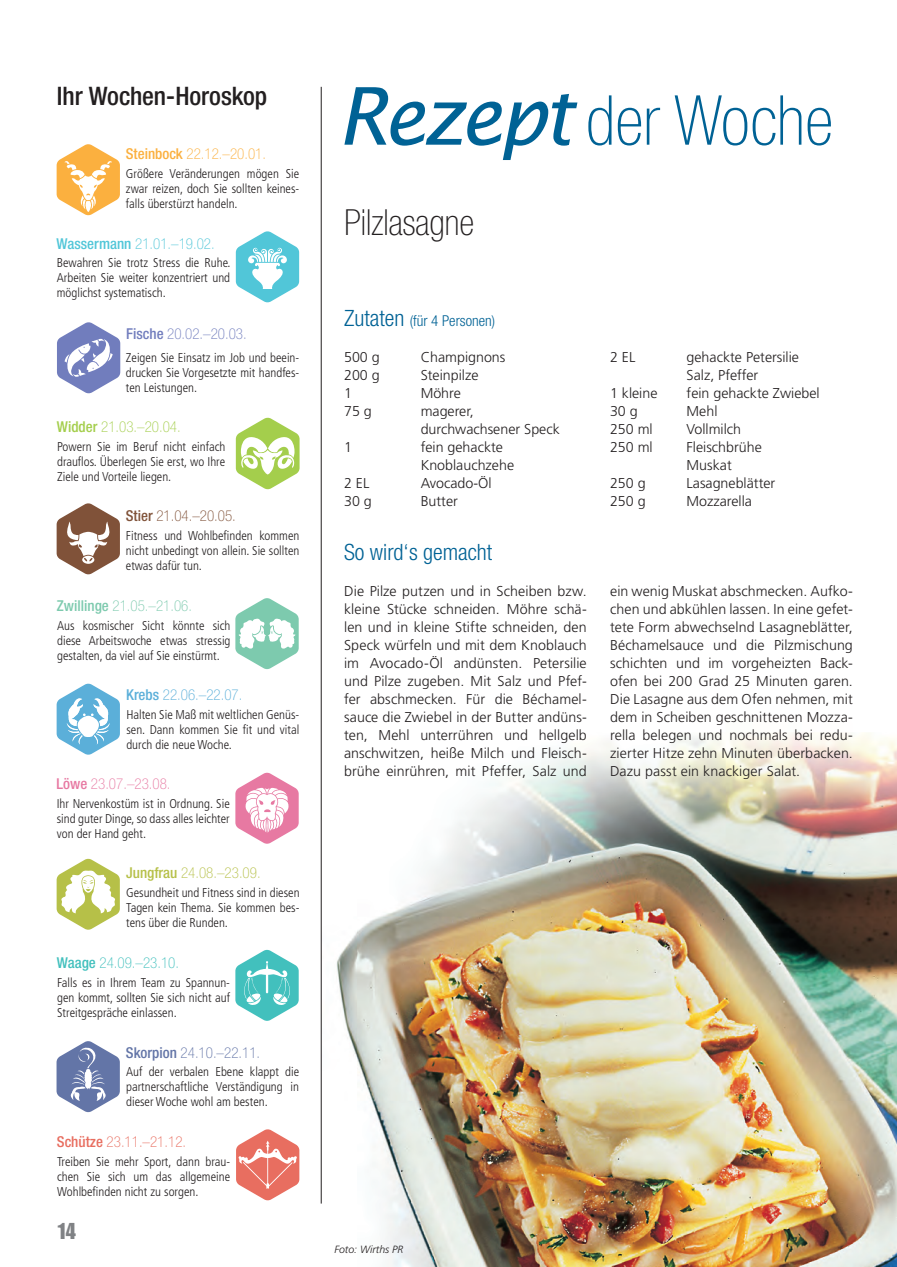
<style>
.page{position:relative;width:897px;height:1267px;background:#fff}
.page>*{position:absolute;margin:0;border:0;box-sizing:border-box;transform-origin:0 0}
.Headline_46pt__Stand{font:100 condensed 69px "Helvetica Neue LT Std";color:#006295}
.Subline_Rezept{font:100 condensed 36px "Helvetica Neue LT Std";color:#231f20}
.Dachzeile__Standard{font:500 condensed 25.5px "Helvetica Neue LT Std";letter-spacing:-.005em;color:#231f20}
.Zwischenüberschrift{font:300 condensed 22.5px "Helvetica Neue LT Std";color:#006295}
.t1{font:22.5px "Impact LT Std";color:#808285}
.Headline_Sternzeiche{font:100 condensed 15px "Helvetica Neue LT Std";color:#51c6d8}
.Headline_Sternzeiche-2{font:100 condensed 15px "Helvetica Neue LT Std";color:#fbb03f}
.Headline_Sternzeiche-3{font:100 condensed 15px "Helvetica Neue LT Std";color:#7dcaae}
.Headline_Sternzeiche-4{font:100 condensed 15px "Helvetica Neue LT Std";color:#6375a7}
.Headline_Sternzeiche-5{font:100 condensed 15px "Helvetica Neue LT Std";color:#b6c048}
.Zwischenüberschrift-2{font:300 condensed 15px "Helvetica Neue LT Std";color:#006295}
.Headline_Sternzeiche-6{font:100 condensed 15px "Helvetica Neue LT Std";color:#e86e60}
.Headline_Sternzeiche-7{font:100 condensed 15px "Helvetica Neue LT Std";color:#a4ce4c}
.Headline_Sternzeiche-8{font:100 condensed 15px "Helvetica Neue LT Std";color:#717dbd}
.Headline_Sternzeiche-9{font:100 condensed 15px "Helvetica Neue LT Std";color:#805239}
.Headline_Sternzeiche-10{font:100 condensed 15px "Helvetica Neue LT Std";color:#42c0bd}
.Headline_Sternzeiche-11{font:100 condensed 15px "Helvetica Neue LT Std";color:#5bafd9}
.Headline_Sternzeiche-12{font:100 condensed 15px "Helvetica Neue LT Std";color:#e779a2}
.Fließtext__ohne_Abst{font:300 14.25px/18px "Frutiger LT Std";letter-spacing:.005em;color:#231f20;text-align:justify}
.Zutaten{font:300 14.25px "Frutiger LT Std";color:#231f20}
.Text_Sternzeichen{font:300 condensed 12.75px/15px "Frutiger LT Std";color:#231f20;text-align:justify}
.Fotonachweis{font:italic 300 10.5px "Frutiger LT Std";color:#231f20}
.s1{font-weight:500}
.s2{font-family:"Lucida Sans";font-weight:400;font-style:italic;font-stretch:normal;font-size:79.5px}
.s3{font-size:22.5px}
</style>
<div class="page">
<img style="left:321px;top:732px;width:575px;height:534px">
<svg style="left:57px;top:144px;width:63px;height:71px"></svg>
<svg style="left:236px;top:231px;width:63px;height:72px"></svg>
<svg style="left:57px;top:322px;width:63px;height:71px"></svg>
<svg style="left:236px;top:417px;width:63px;height:72px"></svg>
<svg style="left:57px;top:503px;width:63px;height:71px"></svg>
<svg style="left:235px;top:598px;width:63px;height:71px"></svg>
<svg style="left:57px;top:683px;width:63px;height:72px"></svg>
<svg style="left:235px;top:772px;width:63px;height:72px"></svg>
<svg style="left:57px;top:858px;width:63px;height:72px"></svg>
<svg style="left:235px;top:949px;width:63px;height:72px"></svg>
<svg style="left:57px;top:1041px;width:63px;height:71px"></svg>
<svg style="left:236px;top:1129px;width:63px;height:71px"></svg>
<hr style="left:321px;top:87px;width:1px;height:1116px;background:#231f20">
<p class="Dachzeile__Standard" style="left:57px;top:81px;width:212px">Ihr Wochen-Horoskop</p>
<p class="Headline_Sternzeiche-2" style="left:126px;top:145px;width:142px"><span class="s1">Steinbock</span> 22.12.–20.01.</p>
<p class="Text_Sternzeichen" style="left:126px;top:166px;width:175px">Größere Veränderungen mögen Sie zwar reizen, doch Sie sollten keines&shy;falls überstürzt handeln.</p>
<p class="Headline_Sternzeiche" style="left:57px;top:235px;width:159px"><span class="s1">Wassermann</span> 21.01.–19.02.</p>
<p class="Text_Sternzeichen" style="left:57px;top:256px;width:175px">Bewahren Sie trotz Stress die Ruhe.<br>Arbeiten Sie weiter konzentriert und möglichst systematisch.</p>
<p class="Headline_Sternzeiche-8" style="left:126px;top:325px;width:122px"><span class="s1">Fische</span> 20.02.–20.03.</p>
<p class="Text_Sternzeichen" style="left:126px;top:350px;width:175px">Zeigen Sie Einsatz im Job und beein&shy;drucken Sie Vorgesetzte mit handfes&shy;ten Leistungen.</p>
<p class="Headline_Sternzeiche-7" style="left:57px;top:418px;width:125px"><span class="s1">Widder</span> 21.03.–20.04.</p>
<p class="Text_Sternzeichen" style="left:57px;top:439px;width:170px">Powern Sie im Beruf nicht einfach drauflos. Überlegen Sie erst, wo Ihre Ziele und Vorteile liegen.</p>
<p class="Headline_Sternzeiche-9" style="left:126px;top:507px;width:112px"><span class="s1">Stier</span> 21.04.–20.05.</p>
<p class="Text_Sternzeichen" style="left:126px;top:528px;width:175px">Fitness und Wohlbefinden kommen nicht unbedingt von allein. Sie sollten etwas dafür tun.</p>
<p class="Headline_Sternzeiche-3" style="left:57px;top:597px;width:137px"><span class="s1">Zwillinge</span> 21.05.–21.06.</p>
<p class="Text_Sternzeichen" style="left:57px;top:618px;width:175px">Aus kosmischer Sicht könnte sich diese Arbeitswoche etwas stressig gestalten, da viel auf Sie einstürmt.</p>
<p class="Headline_Sternzeiche-11" style="left:126px;top:686px;width:118px"><span class="s1">Krebs</span> 22.06.–22.07.</p>
<p class="Text_Sternzeichen" style="left:126px;top:707px;width:174px">Halten Sie Maß mit weltlichen Genüs&shy;sen. Dann kommen Sie fit und vital durch die neue Woche.</p>
<p class="Headline_Sternzeiche-12" style="left:57px;top:775px;width:115px"><span class="s1">Löwe</span> 23.07.–23.08.</p>
<p class="Text_Sternzeichen" style="left:57px;top:796px;width:174px">Ihr Nervenkostüm ist in Ordnung. Sie sind guter Dinge, so dass alles leichter von der Hand geht.</p>
<p class="Headline_Sternzeiche-5" style="left:126px;top:864px;width:136px"><span class="s1">Jungfrau</span> 24.08.–23.09.</p>
<p class="Text_Sternzeichen" style="left:126px;top:885px;width:175px">Gesundheit und Fitness sind in diesen Tagen kein Thema. Sie kommen bes&shy;tens über die Runden.</p>
<p class="Headline_Sternzeiche-10" style="left:57px;top:954px;width:123px"><span class="s1">Waage</span> 24.09.–23.10.</p>
<p class="Text_Sternzeichen" style="left:57px;top:975px;width:174px">Falls es in Ihrem Team zu Spannun&shy;gen kommt, sollten Sie sich nicht auf Streitgespräche einlassen.</p>
<p class="Headline_Sternzeiche-4" style="left:126px;top:1043px;width:136px"><span class="s1">Skorpion</span> 24.10.–22.11.</p>
<p class="Text_Sternzeichen" style="left:126px;top:1064px;width:174px">Auf der verbalen Ebene klappt die partnerschaftliche Verständigung in dieser Woche wohl am besten.</p>
<p class="Headline_Sternzeiche-6" style="left:57px;top:1133px;width:131px"><span class="s1">Schütze</span> 23.11.–21.12.</p>
<p class="Text_Sternzeichen" style="left:57px;top:1153px;width:174px">Treiben Sie mehr Sport, dann brau&shy;chen Sie sich um das allgemeine Wohlbefinden nicht zu sorgen.</p>
<h3 class="t1" style="left:57px;top:1218px;width:21px">14</h3>
<p class="Headline_46pt__Stand" style="left:337px;top:82px;width:497px"><span class="s2">Rezept</span> der Woche</p>
<p class="Subline_Rezept" style="left:344px;top:202px;width:131px">Pilzlasagne</p>
<p class="Zwischenüberschrift-2" style="left:344px;top:312px;width:152px"><span class="s3">Zutaten</span> (für 4 Personen)</p>
<p class="Zutaten" style="left:344px;top:349px;width:37px">500 g</p>
<p class="Zutaten" style="left:420px;top:349px;width:86px">Champignons</p>
<p class="Zutaten" style="left:344px;top:367px;width:37px">200 g</p>
<p class="Zutaten" style="left:420px;top:367px;width:59px">Steinpilze</p>
<p class="Zutaten" style="left:344px;top:385px;width:9px">1</p>
<p class="Zutaten" style="left:420px;top:385px;width:42px">Möhre</p>
<p class="Zutaten" style="left:344px;top:403px;width:29px">75 g</p>
<p class="Zutaten" style="left:420px;top:403px;width:55px">magerer,</p>
<p class="Zutaten" style="left:420px;top:421px;width:141px">durchwachsener Speck</p>
<p class="Zutaten" style="left:344px;top:439px;width:9px">1</p>
<p class="Zutaten" style="left:420px;top:439px;width:84px">fein gehackte</p>
<p class="Zutaten" style="left:420px;top:457px;width:95px">Knoblauchzehe</p>
<p class="Zutaten" style="left:344px;top:475px;width:27px">2 EL</p>
<p class="Zutaten" style="left:420px;top:475px;width:72px">Avocado-Öl</p>
<p class="Zutaten" style="left:344px;top:493px;width:29px">30 g</p>
<p class="Zutaten" style="left:420px;top:493px;width:39px">Butter</p>
<p class="Zutaten" style="left:610px;top:349px;width:27px">2 EL</p>
<p class="Zutaten" style="left:686px;top:349px;width:114px">gehackte Petersilie</p>
<p class="Zutaten" style="left:686px;top:367px;width:73px">Salz, Pfeffer</p>
<p class="Zutaten" style="left:610px;top:385px;width:49px">1 kleine</p>
<p class="Zutaten" style="left:686px;top:385px;width:135px">fein gehackte Zwiebel</p>
<p class="Zutaten" style="left:610px;top:403px;width:29px">30 g</p>
<p class="Zutaten" style="left:686px;top:403px;width:32px">Mehl</p>
<p class="Zutaten" style="left:610px;top:421px;width:44px">250 ml</p>
<p class="Zutaten" style="left:686px;top:421px;width:56px">Vollmilch</p>
<p class="Zutaten" style="left:610px;top:439px;width:44px">250 ml</p>
<p class="Zutaten" style="left:686px;top:439px;width:77px">Fleischbrühe</p>
<p class="Zutaten" style="left:686px;top:457px;width:47px">Muskat</p>
<p class="Zutaten" style="left:610px;top:475px;width:37px">250 g</p>
<p class="Zutaten" style="left:686px;top:475px;width:90px">Lasagneblätter</p>
<p class="Zutaten" style="left:610px;top:493px;width:37px">250 g</p>
<p class="Zutaten" style="left:686px;top:493px;width:67px">Mozzarella</p>
<p class="Zwischenüberschrift" style="left:344px;top:539px;width:150px">So wird‘s gemacht</p>
<p class="Fließtext__ohne_Abst" style="left:344px;top:582px;width:244px">Die Pilze putzen und in Scheiben bzw. kleine Stücke schneiden. Möhre schä&shy;len und in kleine Stifte schneiden, den Speck würfeln und mit dem Knoblauch im Avocado-Öl andünsten. Petersilie und Pilze zugeben. Mit Salz und Pfef&shy;fer abschmecken. Für die Béchamel&shy;sauce die Zwiebel in der Butter andüns&shy;ten, Mehl unterrühren und hellgelb anschwitzen, heiße Milch und Fleisch&shy;brühe einrühren, mit Pfeffer, Salz und</p>
<p class="Fließtext__ohne_Abst" style="left:610px;top:582px;width:244px">ein wenig Muskat abschmecken. Aufko&shy;chen und abkühlen lassen. In eine gefet&shy;tete Form abwechselnd Lasagneblätter, Béchamelsauce und die Pilzmischung schichten und im vorgeheizten Back&shy;ofen bei 200 Grad 25 Minuten garen.<br>Die Lasagne aus dem Ofen nehmen, mit dem in Scheiben geschnittenen Mozza&shy;rella belegen und nochmals bei redu&shy;zierter Hitze zehn Minuten überbacken.</p>
<p class="Fließtext__ohne_Abst" style="left:610px;top:762px;width:191px">Dazu passt ein knackiger Salat.</p>
<p class="Fotonachweis" style="left:334px;top:1242px;width:70px">Foto: Wirths PR</p>
</div>
